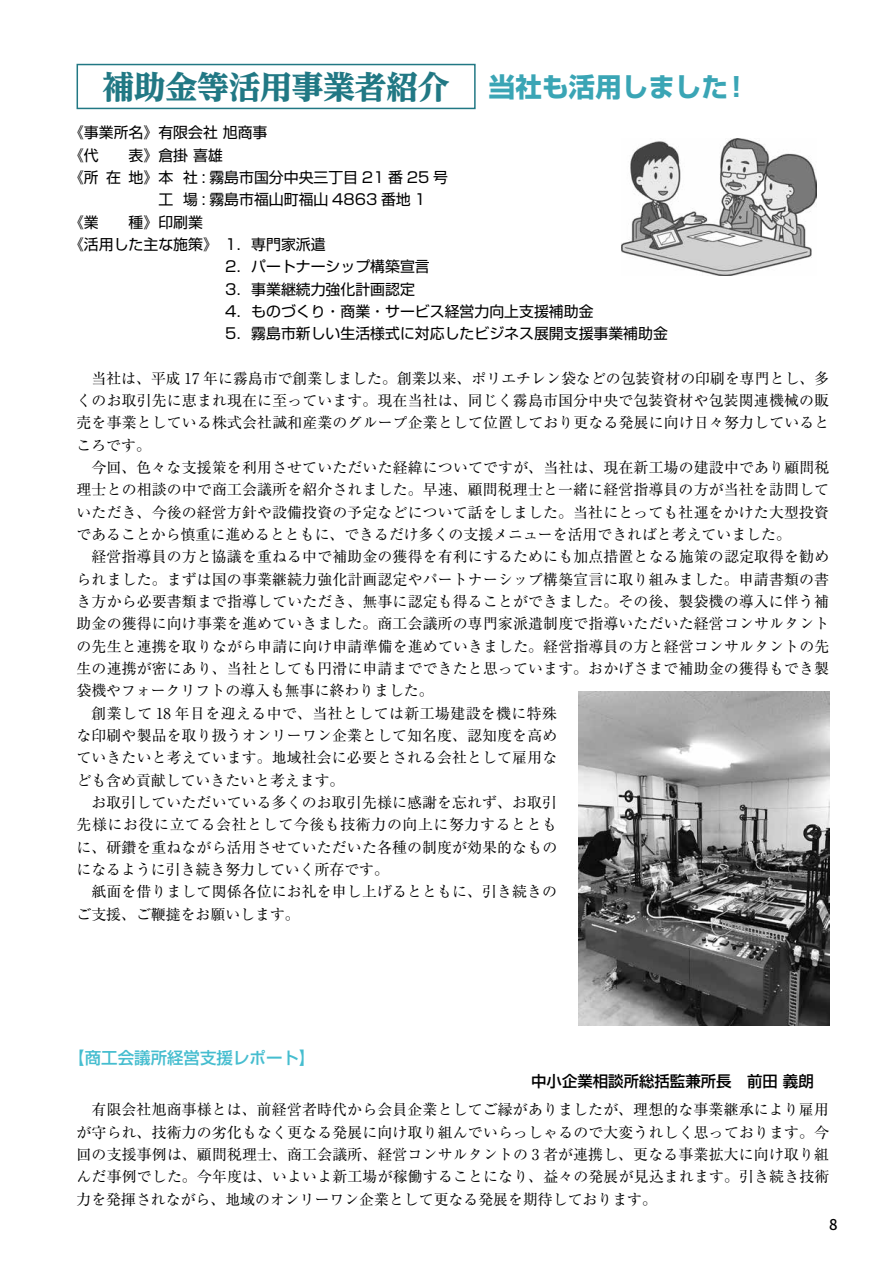
<style>
.page{position:relative;width:893px;height:1263px;background:#fff}
.page>*{position:absolute;margin:0;border:0;box-sizing:border-box;transform-origin:0 0}
.t1{font:800 31.95px "Reim Ythz Pr 6 N";letter-spacing:-.01em;color:#217884}
.t2{font:700 26.55px "Shin Go Pr 6";color:#3aa5b5}
.t3{font:500 16.5px "Shin Go Pr 6 N";color:#45bdcf}
.t4{font:500 15.45px "Shin Go Pr 6 N";color:#000}
.t5{font:14.85px/22.4px "Ryumin Pr 6";letter-spacing:.01em;color:#000;text-align:justify}
.t6{font:14.85px/22.4px "Shin Go Pr 6";color:#000}
.t7{font:14.85px "Ryumin Pr 6";letter-spacing:.03em;color:#000}
.t8{font:14.85px "Ryumin Pr 6";letter-spacing:.045em;color:#000}
.t9{font:14.85px "Shin Go Pr 6 N";color:#000}
.t10{font:500 14.85px "Source Han Sans JP";color:#000}
.s1{font-family:"Shin Go Pr 6"}
</style>
<div class="page">
<div style="left:77px;top:64px;width:399px;height:45px;border:2px solid #217884"></div>
<img style="left:622px;top:138px;width:195px;height:138px">
<img style="left:578px;top:691px;width:251px;height:335px">
<h1 class="t1" style="left:102px;top:60px;width:349px">補助金等活用事業者紹介</h1>
<p class="t6" style="left:69px;top:120px;width:200px">《事業所名》有限会社旭商事</p>
<p class="t6" style="left:69px;top:143px;width:155px">《代　　表》倉掛喜雄</p>
<p class="t6" style="left:183px;top:165px;width:266px">社 : 霧島市国分中央三丁目 21 番 25 号</p>
<p class="t9" style="left:69px;top:165px;width:54px"><span class="s1">《</span>所在</p>
<p class="t6" style="left:129px;top:165px;width:46px">地》本</p>
<p class="t6" style="left:183px;top:187px;width:244px">場 : 霧島市福山町福山 4863 番地 1</p>
<p class="t6" style="left:69px;top:210px;width:135px">《業　　種》印刷業</p>
<p class="t6" style="left:225px;top:232px;width:102px">1．専門家派遣</p>
<p class="t6" style="left:69px;top:232px;width:150px">《活用した主な施策》</p>
<h2 class="t2" style="left:489px;top:65px;width:254px">当社も活用しました !</h2>
<p class="t6" style="left:225px;top:254px;width:444px">2．パートナーシップ構築宣言<br>3．事業継続力強化計画認定<br>4．ものづくり・商業・サービス経営力向上支援補助金<br>5．霧島市新しい生活様式に対応したビジネス展開支援事業補助金</p>
<p class="t5" style="left:77px;top:366px;width:754px;text-indent:15px">当社は、平成 17 年に霧島市で創業しました。創業以来、ポリエチレン袋などの包装資材の印刷を専門とし、多くのお取引先に恵まれ現在に至っています。現在当社は、同じく霧島市国分中央で包装資材や包装関連機械の販売を事業としている株式会社誠和産業のグループ企業として位置しており更なる発展に向け日々努力しているところです。</p>
<p class="t5" style="left:77px;top:456px;width:754px;text-indent:15px">今回、色々な支援策を利用させていただいた経緯についてですが、当社は、現在新工場の建設中であり顧問税理士との相談の中で商工会議所を紹介されました。早速、顧問税理士と一緒に経営指導員の方が当社を訪問していただき、今後の経営方針や設備投資の予定などについて話をしました。当社にとっても社運をかけた大型投資であることから慎重に進めるとともに、できるだけ多くの支援メニューを活用できればと考えていました。</p>
<p class="t5" style="left:91px;top:545px;width:739px">経営指導員の方と協議を重ねる中で補助金の獲得を有利にするためにも加点措置となる施策の認定取得を勧め</p>
<p class="t5" style="left:77px;top:567px;width:754px">られました。まずは国の事業継続力強化計画認定やパートナーシップ構築宣言に取り組みました。申請書類の書</p>
<p class="t5" style="left:77px;top:590px;width:754px">き方から必要書類まで指導していただき、無事に認定も得ることができました。その後、製袋機の導入に伴う補</p>
<p class="t5" style="left:77px;top:612px;width:754px">助金の獲得に向け事業を進めていきました。商工会議所の専門家派遣制度で指導いただいた経営コンサルタント</p>
<p class="t5" style="left:77px;top:634px;width:754px">の先生と連携を取りながら申請に向け申請準備を進めていきました。経営指導員の方と経営コンサルタントの先</p>
<p class="t5" style="left:77px;top:656px;width:754px">生の連携が密にあり、当社としても円滑に申請までできたと思っています。おかげさまで補助金の獲得もでき製</p>
<p class="t5" style="left:77px;top:679px;width:359px">袋機やフォークリフトの導入も無事に終わりました。</p>
<p class="t7" style="left:91px;top:701px;width:467px">創業して 18 年目を迎える中で、当社としては新工場建設を機に特殊</p>
<p class="t5" style="left:77px;top:723px;width:482px">な印刷や製品を取り扱うオンリーワン企業として知名度、認知度を高め</p>
<p class="t5" style="left:77px;top:746px;width:482px">ていきたいと考えています。地域社会に必要とされる会社として雇用な</p>
<p class="t5" style="left:77px;top:768px;width:269px">ども含め貢献していきたいと考えます。</p>
<p class="t5" style="left:91px;top:790px;width:467px">お取引していただいている多くのお取引先様に感謝を忘れず、お取引</p>
<p class="t8" style="left:77px;top:813px;width:482px">先様にお役に立てる会社として今後も技術力の向上に努力するととも</p>
<p class="t5" style="left:77px;top:835px;width:482px">に、研鑽を重ねながら活用させていただいた各種の制度が効果的なもの</p>
<p class="t5" style="left:77px;top:857px;width:314px">になるように引き続き努力していく所存です。</p>
<p class="t5" style="left:91px;top:880px;width:467px">紙面を借りまして関係各位にお礼を申し上げるとともに、引き続きの</p>
<p class="t5" style="left:77px;top:902px;width:225px">ご支援、ご鞭撻をお願いします。</p>
<p class="t3" style="left:68px;top:1044px;width:249px">【商工会議所経営支援レポート【</p>
<p class="t4" style="left:531px;top:1068px;width:284px">中小企業相談所総括監兼所長　前田義朗</p>
<p class="t5" style="left:77px;top:1098px;width:754px;text-indent:15px">有限会社旭商事様とは、前経営者時代から会員企業としてご縁がありましたが、理想的な事業継承により雇用が守られ、技術力の劣化もなく更なる発展に向け取り組んでいらっしゃるので大変うれしく思っております。今回の支援事例は、顧問税理士、商工会議所、経営コンサルタントの 3 者が連携し、更なる事業拡大に向け取り組んだ事例でした。今年度は、いよいよ新工場が稼働することになり、益々の発展が見込まれます。引き続き技術力を発揮されながら、地域のオンリーワン企業として更なる発展を期待しております。</p>
<p class="t10" style="left:829px;top:1216px;width:10px">8</p>
</div>
